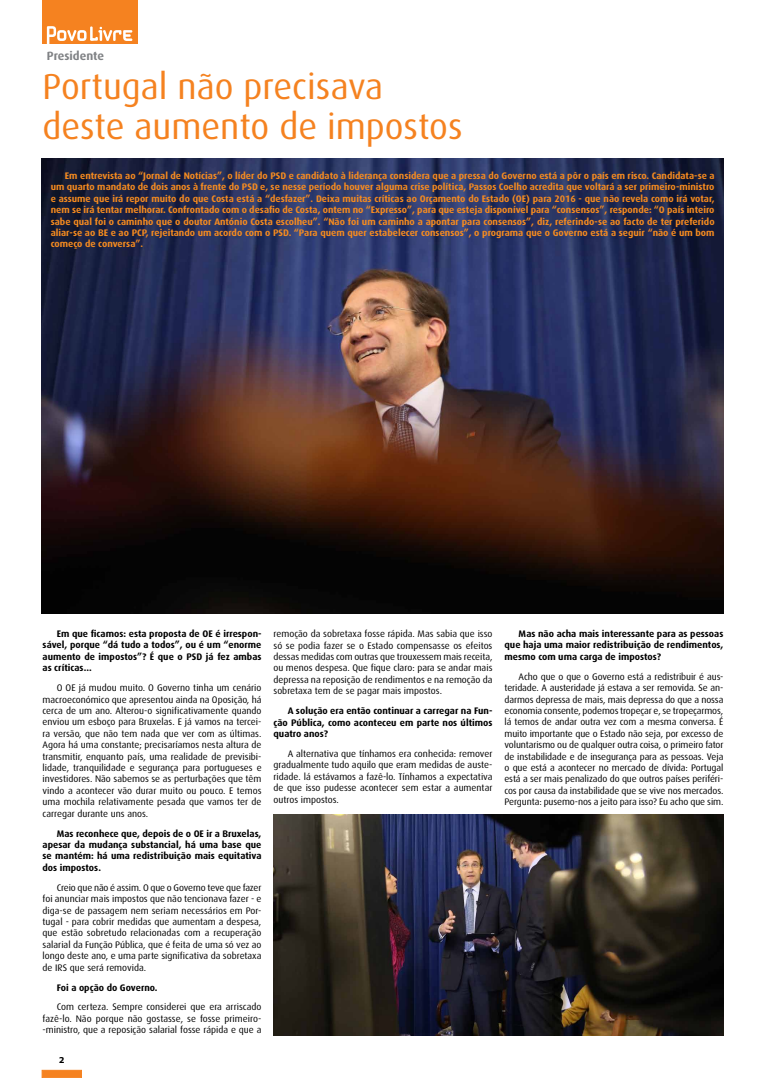
<style>
.page{position:relative;width:766px;height:1078px;background:#fff}
.page>*{position:absolute;margin:0;border:0;box-sizing:border-box;transform-origin:0 0}
.t1{font:36px/40px "Dax";color:#f58220}
.t2{font:700 12px "Dax";color:#808285}
.t3{font:9.5px/11.4px "Dax";color:#000;text-align:justify}
.t4{font:700 9.5px/11.4px "Dax";color:#f68b1f;text-align:justify}
.t5{font:700 9.5px/11.4px "Dax";color:#000;text-align:justify}
.t6{font:700 8px "Verdana";color:#000}
</style>
<div class="page">
<div style="left:42px;top:1069px;width:40px;height:8px;background:#f58220;border:1px solid #f58220"></div>
<img style="left:42px;top:159px;width:681px;height:454px">
<div style="left:43px;top:0;width:95px;height:44px;background:#f58220"></div>
<svg style="left:47px;top:26px;width:85px;height:18px"></svg>
<img style="left:273px;top:814px;width:450px;height:221px">
<p class="t2" style="left:47px;top:49px;width:59px">Presidente</p>
<h1 class="t1" style="left:43px;top:67px;width:421px">Portugal não precisava deste aumento de impostos</h1>
<p class="t4" style="left:51px;top:170px;width:665px;text-indent:14px">Em entrevista ao “Jornal de Notícias”, o líder do PSD e candidato à liderança considera que a pressa do Governo está a pôr o país em risco. Candidata-se a um quarto mandato de dois anos à frente do PSD e, se nesse período houver alguma crise política, Passos Coelho acredita que voltará a ser primeiro-ministro e assume que irá repor muito do que Costa está a “desfazer”. Deixa muitas críticas ao Orçamento do Estado (OE) para 2016 - que não revela como irá votar, nem se irá tentar melhorar. Confrontado com o desafio de Costa, ontem no “Expresso”, para que esteja disponível para “consensos”, responde: “O país inteiro sabe qual foi o caminho que o doutor António Costa escolheu”. “Não foi um caminho a apontar para consensos”, diz, referindo-se ao facto de ter preferido aliar-se ao BE e ao PCP, rejeitando um acordo com o PSD. “Para quem quer estabelecer consensos”, o programa que o Governo está a seguir “não é um bom começo de conversa”.</p>
<p class="t5" style="left:43px;top:628px;width:220px;text-indent:14px">Em que ficamos: esta proposta de OE é irrespon&shy;sável, porque “dá tudo a todos”, ou é um “enorme aumento de impostos”? É que o PSD já fez ambas as críticas...</p>
<p class="t3" style="left:43px;top:682px;width:220px;text-indent:14px">O OE já mudou muito. O Governo tinha um cenário macroeconómico que apresentou ainda na Oposição, há cerca de um ano. Alterou-o significativamente quando enviou um esboço para Bruxelas. E já vamos na tercei&shy;ra versão, que não tem nada que ver com as últimas.<br>Agora há uma constante; precisaríamos nesta altura de transmitir, enquanto país, uma realidade de previsibi&shy;lidade, tranquilidade e segurança para portugueses e investidores. Não sabemos se as perturbações que têm vindo a acontecer vão durar muito ou pouco. E temos uma mochila relativamente pesada que vamos ter de carregar durante uns anos.</p>
<p class="t5" style="left:43px;top:827px;width:220px;text-indent:14px">Mas reconhece que, depois de o OE ir a Bruxelas, apesar da mudança substancial, há uma base que se mantém: há uma redistribuição mais equitativa dos impostos.</p>
<p class="t3" style="left:43px;top:881px;width:220px;text-indent:14px">Creio que não é assim. O que o Governo teve que fazer foi anunciar mais impostos que não tencionava fazer - e diga-se de passagem nem seriam necessários em Por&shy;tugal - para cobrir medidas que aumentam a despesa, que estão sobretudo relacionadas com a recuperação salarial da Função Pública, que é feita de uma só vez ao longo deste ano, e uma parte significativa da sobretaxa de IRS que será removida.</p>
<p class="t5" style="left:57px;top:981px;width:102px">Foi a opção do Governo.</p>
<p class="t3" style="left:43px;top:1001px;width:220px;text-indent:14px">Com certeza. Sempre considerei que era arriscado fazê-lo. Não porque não gostasse, se fosse primeiro--ministro, que a reposição salarial fosse rápida e que a</p>
<p class="t6" style="left:59px;top:1054px;width:7px">2</p>
<p class="t3" style="left:273px;top:628px;width:220px">remoção da sobretaxa fosse rápida. Mas sabia que isso só se podia fazer se o Estado compensasse os efeitos dessas medidas com outras que trouxessem mais receita, ou menos despesa. Que fique claro: para se andar mais depressa na reposição de rendimentos e na remoção da sobretaxa tem de se pagar mais impostos.</p>
<p class="t5" style="left:273px;top:705px;width:220px;text-indent:14px">A solução era então continuar a carregar na Fun&shy;ção Pública, como aconteceu em parte nos últimos quatro anos?</p>
<p class="t3" style="left:273px;top:747px;width:220px;text-indent:14px">A alternativa que tínhamos era conhecida: remover gradualmente tudo aquilo que eram medidas de auste&shy;ridade. lá estávamos a fazê-lo. Tínhamos a expectativa de que isso pudesse acontecer sem estar a aumentar outros impostos.</p>
<p class="t5" style="left:504px;top:628px;width:220px;text-indent:14px">Mas não acha mais interessante para as pessoas que haja uma maior redistribuição de rendimentos, mesmo com uma carga de impostos?</p>
<p class="t3" style="left:504px;top:670px;width:220px;text-indent:14px">Acho que o que o Governo está a redistribuir é aus&shy;teridade. A austeridade já estava a ser removida. Se an&shy;darmos depressa de mais, mais depressa do que a nossa economia consente, podemos tropeçar e, se tropeçarmos, lá temos de andar outra vez com a mesma conversa. É muito importante que o Estado não seja, por excesso de voluntarismo ou de qualquer outra coisa, o primeiro fator de instabilidade e de insegurança para as pessoas. Veja o que está a acontecer no mercado de dívida: Portugal está a ser mais penalizado do que outros países periféri&shy;cos por causa da instabilidade que se vive nos mercados.<br>Pergunta: pusemo-nos a jeito para isso? Eu acho que sim.</p>
</div>
